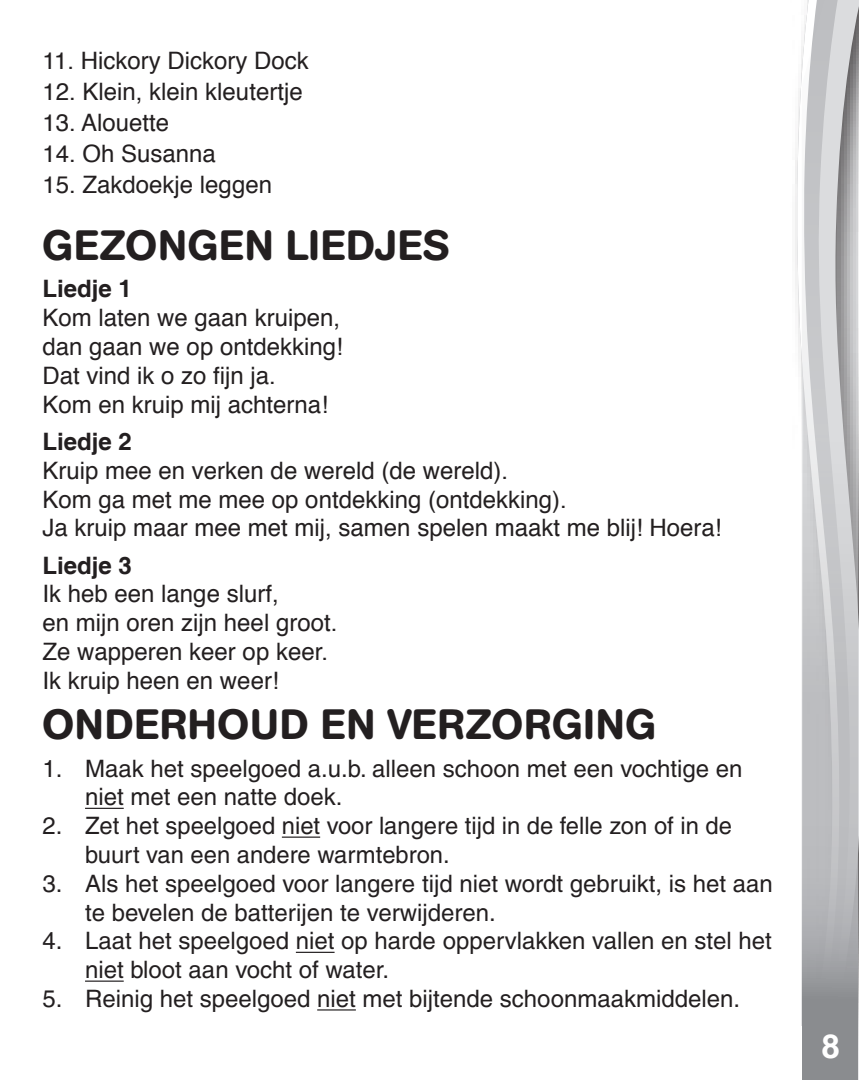
<style>
.page{position:relative;width:859px;height:1080px;background:#fff}
.page>*{position:absolute;margin:0;border:0;box-sizing:border-box;transform-origin:0 0}
.t1{font:500 42px "AG Book Rounded";letter-spacing:.02em;color:#231f20}
.t2{font:700 33px "Helvetica";color:#fff}
.t3{font:500 24px/28.8px "Helvetica";color:#231f20}
.t4{font:24px/28.8px "Helvetica";color:#231f20}
.t5{font:700 24px "Helvetica";color:#231f20}
.s1{font-style:inherit}
</style>
<div class="page">
<svg style="left:796px;top:46px;width:6px;height:980px"></svg>
<svg style="left:802px;top:0;width:56px;height:1080px;background:#bdbec1"></svg>
<hr style="left:85px;top:808px;width:39px;height:1px;background:#231f20">
<hr style="left:282px;top:837px;width:38px;height:1px;background:#231f20">
<hr style="left:296px;top:952px;width:39px;height:1px;background:#231f20">
<hr style="left:85px;top:981px;width:39px;height:1px;background:#231f20">
<hr style="left:317px;top:1009px;width:39px;height:2px;background:#231f20">
<p class="t4" style="left:43px;top:47px;width:268px">11. Hickory Dickory Dock</p>
<p class="t4" style="left:43px;top:78px;width:262px">12. Klein, klein kleutertje</p>
<p class="t4" style="left:43px;top:109px;width:128px">13. Alouette</p>
<p class="t4" style="left:43px;top:140px;width:175px">14. Oh Susanna</p>
<p class="t4" style="left:43px;top:171px;width:231px">15. Zakdoekje leggen</p>
<h1 class="t1" style="left:43px;top:230px;width:408px">GEZONGEN LIEDJES</h1>
<p class="t5" style="left:43px;top:280px;width:91px">Liedje 1</p>
<p class="t4" style="left:43px;top:304px;width:302px">Kom laten we gaan kruipen, dan gaan we op ontdekking!<br>Dat vind ik o zo fijn ja.<br>Kom en kruip mij achterna!</p>
<p class="t5" style="left:43px;top:432px;width:91px">Liedje 2</p>
<p class="t4" style="left:43px;top:457px;width:680px">Kruip mee en verken de wereld (de wereld).<br>Kom ga met me mee op ontdekking (ontdekking).<br>Ja kruip maar mee met mij, samen spelen maakt me blij! Hoera!</p>
<p class="t5" style="left:43px;top:556px;width:91px">Liedje 3</p>
<p class="t4" style="left:43px;top:580px;width:296px">Ik heb een lange slurf,<br>en mijn oren zijn heel groot.<br>Ze wapperen keer op keer.<br>Ik kruip heen en weer!</p>
<h1 class="t1" style="left:43px;top:709px;width:615px">ONDERHOUD EN VERZORGING</h1>
<p class="t3" style="left:85px;top:756px;width:659px;text-indent:-43px">1. Maak het speelgoed a.u.b. alleen schoon met een vochtige en niet met een natte doek.</p>
<p class="t3" style="left:85px;top:814px;width:648px;text-indent:-43px">2. Zet het speelgoed niet voor langere tijd in de felle zon of in de buurt van een andere warmtebron.</p>
<p class="t3" style="left:85px;top:871px;width:689px;text-indent:-43px">3. Als het speelgoed voor langere tijd niet wordt gebruikt, is het aan te bevelen de batterijen te verwijderen.</p>
<p class="t3" style="left:85px;top:929px;width:688px;text-indent:-43px">4. Laat het speelgoed niet op harde oppervlakken vallen en stel het niet bloot aan vocht of water.</p>
<p class="t3" style="left:43px;top:986px;width:699px">5. Reinig het speelgoed niet met bijtende schoonmaakmiddelen.</p>
<h2 class="t2" style="left:821px;top:1026px;width:27px">8 <sup>8</sup><span class="s1">8</span></h2>
</div>
